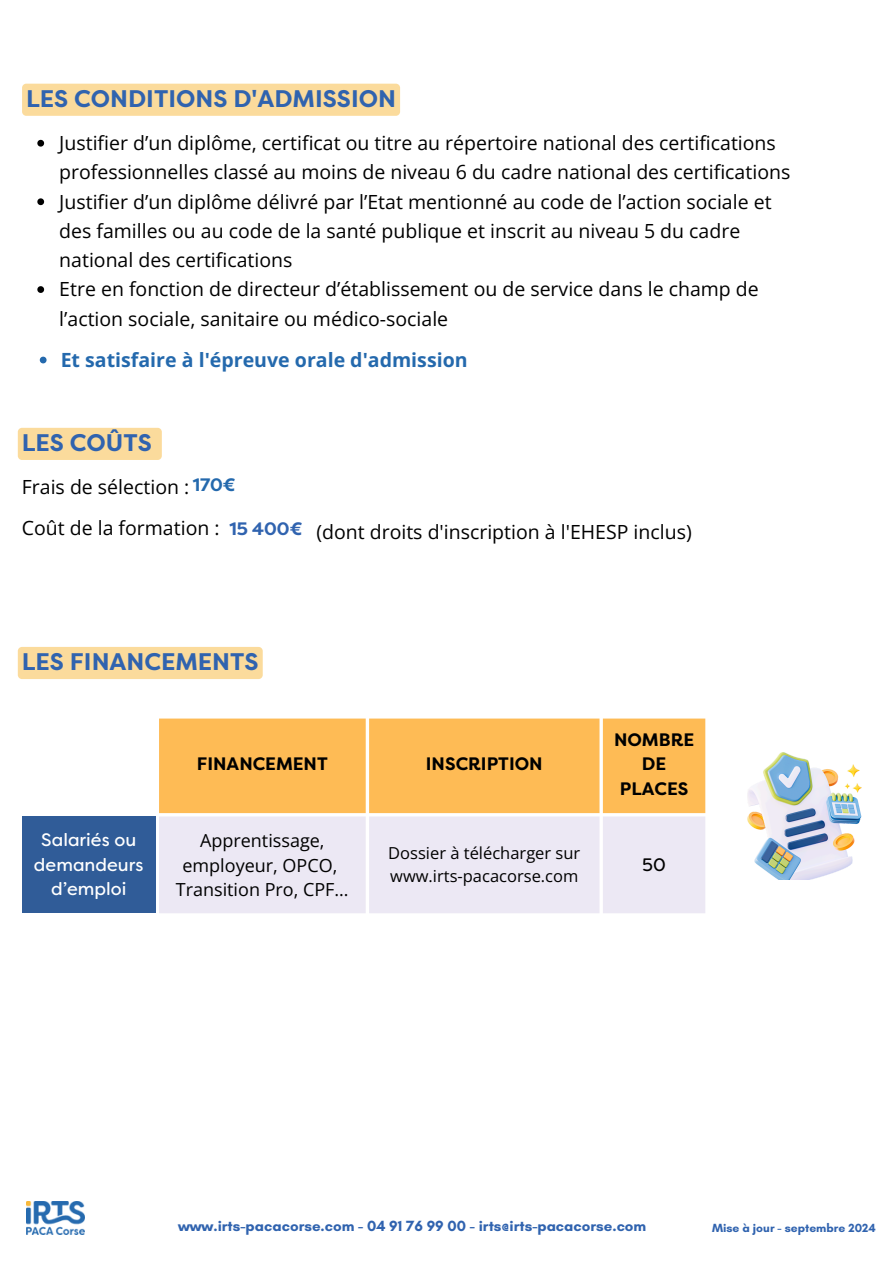
<style>
.page{position:relative;width:894px;height:1264px;background:#fff}
.page>*{position:absolute;margin:0;border:0;box-sizing:border-box;transform-origin:0 0}
.t1{font:700 24px "Filson Pro";color:#3063af}
.t2{font:19.5px/29.2px "Open Sans";color:#000}
.t3{font:700 19.5px "Open Sans";color:#2469ad}
.t4{font:18px/24.8px "Open Sans";color:#000;text-align:center}
.t5{font:700 18px/24.8px "Filson Pro";color:#000;text-align:center}
.t6{font:18px/24.8px "Filson Soft W03";color:#fff;text-align:center}
.t7{font:700 18px "Filson Pro";color:#3063af}
.t8{font:700 18px "Filson Pro";color:#2469ad}
.t9{font:18px "Filson Soft W03";color:#000}
.t10{font:16.5px/22.5px "Open Sans";color:#000}
.t11{font:700 15px "Glacial Indifference";color:#3063af}
.t12{font:700 12px "Glacial Indifference";color:#3063af}
</style>
<div class="page">
<div style="left:159px;top:718px;width:546px;height:95px;background:#febb55"></div>
<div style="left:22px;top:816px;width:134px;height:97px;background:#305c98"></div>
<div style="left:159px;top:816px;width:546px;height:97px;background:#ece8f4"></div>
<div style="left:22px;top:84px;width:378px;height:32px;background:#fbdb9c;border-radius:4px"></div>
<svg style="left:37px;top:140px;width:7px;height:7px"></svg>
<svg style="left:37px;top:198px;width:7px;height:7px"></svg>
<svg style="left:37px;top:286px;width:7px;height:7px"></svg>
<svg style="left:40px;top:356px;width:7px;height:7px"></svg>
<div style="left:18px;top:428px;width:144px;height:32px;background:#fbdb9c;border-radius:4px"></div>
<div style="left:18px;top:647px;width:245px;height:32px;background:#fbdb9c;border-radius:4px"></div>
<img style="left:747px;top:752px;width:113px;height:127px">
<img style="left:26px;top:1201px;width:59px;height:33px">
<h3 class="t1" style="left:26px;top:85px;width:371px">LES CONDITIONS D'ADMISSION</h3>
<h2 class="t2" style="left:59px;top:128px;width:732px">Justifier d’un diplôme, certificat ou titre au répertoire national des certifications professionnelles classé au moins de niveau 6 du cadre national des certifications</h2>
<h3 class="t2" style="left:59px;top:186px;width:713px">Justifier d’un diplôme délivré par l’Etat mentionné au code de l’action sociale et des familles ou au code de la santé publique et inscrit au niveau 5 du cadre national des certifications</h3>
<h1 class="t2" style="left:59px;top:274px;width:700px">Etre en fonction de directeur d’établissement ou de service dans le champ de l’action sociale, sanitaire ou médico-sociale</h1>
<p class="t3" style="left:61px;top:346px;width:408px">Et satisfaire à l'épreuve orale d'admission</p>
<p class="t1" style="left:22px;top:429px;width:131px">LES COÛTS</p>
<p class="t8" style="left:193px;top:474px;width:44px">170€</p>
<p class="t2" style="left:22px;top:471px;width:169px">Frais de sélection :</p>
<p class="t2" style="left:22px;top:513px;width:199px">Coût de la formation :</p>
<p class="t7" style="left:229px;top:519px;width:74px">15 400€</p>
<p class="t2" style="left:316px;top:516px;width:377px">(dont droits d'inscription à l'EHESP inclus)</p>
<p class="t1" style="left:22px;top:648px;width:238px">LES FINANCEMENTS</p>
<h1 class="t5" style="left:197px;top:752px;width:132px">FINANCEMENT</h1>
<p class="t5" style="left:425px;top:752px;width:118px">INSCRIPTION</p>
<p class="t5" style="left:613px;top:727px;width:82px">NOMBRE<br>DE<br>PLACES</p>
<p class="t6" style="left:34px;top:827px;width:111px">Salariés ou demandeurs d’emploi</p>
<p class="t4" style="left:182px;top:827px;width:156px">Apprentissage, employeur, OPCO,</p>
<h1 class="t4" style="left:176px;top:877px;width:174px">Transition Pro, CPF...</h1>
<h3 class="t10" style="left:388px;top:841px;width:193px">Dossier à télécharger sur www.irts-pacacorse.com</h3>
<h2 class="t9" style="left:642px;top:852px;width:25px">50</h2>
<h4 class="t11" style="left:178px;top:1216px;width:469px">www.irts-pacacorse.com - 04 91 76 99 00 - irts@irts-pacacorse.com</h4>
<p class="t12" style="left:711px;top:1220px;width:165px">Mise à jour - septembre 2024</p>
</div>
